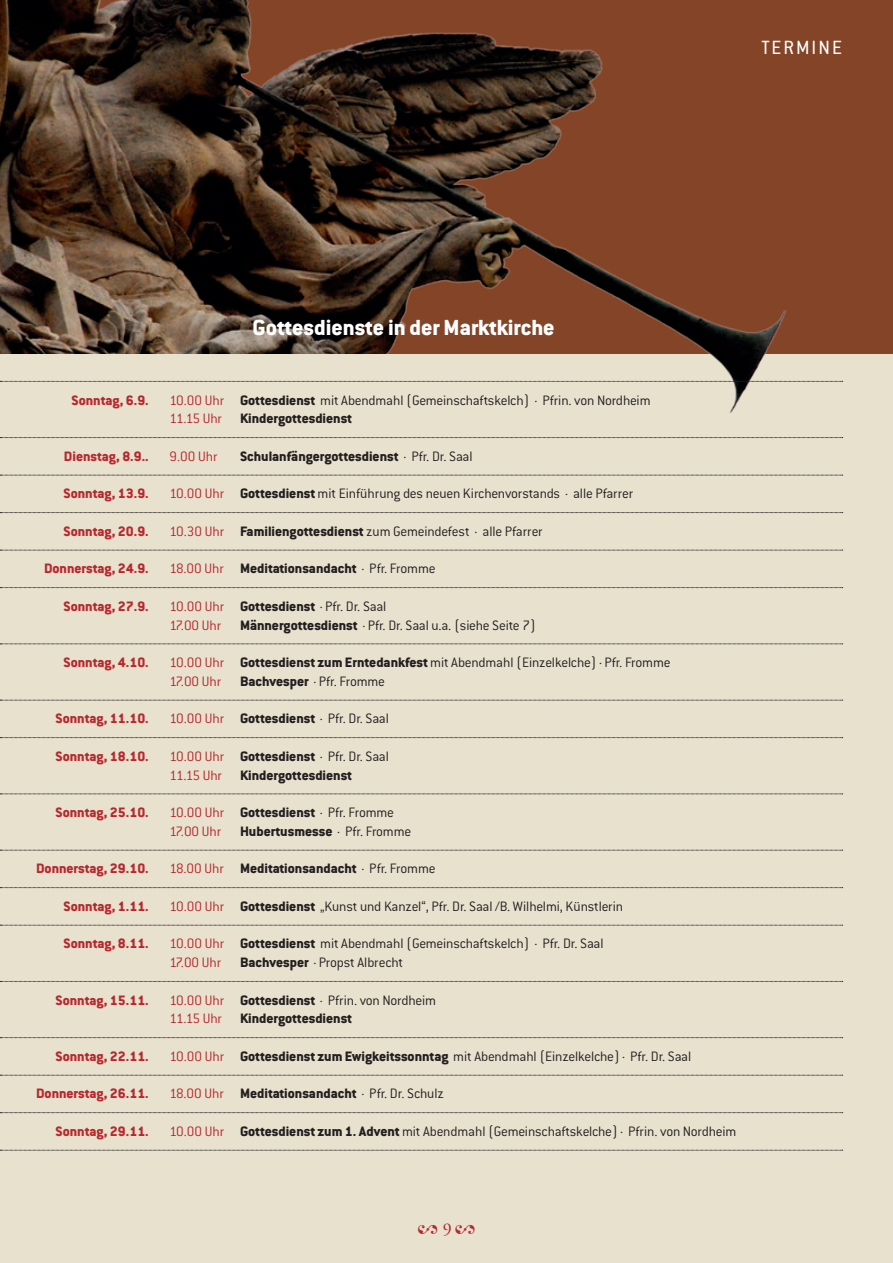
<style>
.page{position:relative;width:893px;height:1263px;background:#fff}
.page>*{position:absolute;margin:0;border:0;box-sizing:border-box;transform-origin:0 0}
.t1{font:800 24px "Conduit ITC Std";color:#fff}
.t2{font:21px "Conduit ITC Std";letter-spacing:.1em;color:#fff}
.t3{font:18px "Adobe Garamond Pro";color:#b7282e}
.t4{font:300 15px/18.8px "Conduit ITC Std";letter-spacing:-.01em;color:#231f20}
.t5{font:800 15px/18.8px "Conduit ITC Std";color:#231f20}
.t6{font:800 15px "Conduit ITC Std";color:#b7282e}
.t7{font:300 15px "Conduit ITC Std";color:#b7282e}
.s1{color:#b7282e}
.s2{font-weight:800}
.s3{font-weight:300}
.s4{font-weight:300;color:#b7282e}
</style>
<div class="page">
<div style="left:0;top:354px;width:893px;height:909px;background:#e8e1ce"></div>
<img style="left:0;top:0;width:893px;height:413px">
<div style="left:0;top:354px;width:602px;height:99px;background:#e8e1ce"></div>
<svg style="left:0;top:381px;width:843px;height:1px"></svg>
<svg style="left:0;top:437px;width:843px;height:1px"></svg>
<svg style="left:0;top:475px;width:843px;height:1px"></svg>
<svg style="left:0;top:512px;width:843px;height:1px"></svg>
<svg style="left:0;top:550px;width:843px;height:1px"></svg>
<svg style="left:0;top:587px;width:843px;height:1px"></svg>
<svg style="left:0;top:644px;width:843px;height:1px"></svg>
<svg style="left:0;top:700px;width:843px;height:1px"></svg>
<svg style="left:0;top:737px;width:843px;height:1px"></svg>
<svg style="left:0;top:794px;width:843px;height:1px"></svg>
<svg style="left:0;top:850px;width:843px;height:1px"></svg>
<svg style="left:0;top:887px;width:843px;height:1px"></svg>
<svg style="left:0;top:925px;width:843px;height:1px"></svg>
<svg style="left:0;top:981px;width:843px;height:1px"></svg>
<svg style="left:0;top:1037px;width:843px;height:1px"></svg>
<svg style="left:0;top:1075px;width:843px;height:1px"></svg>
<svg style="left:0;top:1112px;width:843px;height:1px"></svg>
<svg style="left:0;top:1150px;width:843px;height:1px"></svg>
<h2 class="t2" style="left:762px;top:35px;width:82px">TERMINE</h2>
<h1 class="t1" style="left:253px;top:313px;width:304px">Gottesdienste in der Marktkirche</h1>
<p class="t6" style="left:72px;top:391px;width:79px">Sonntag, 6.9.</p>
<p class="t4" style="left:170px;top:390px;width:483px"><span class="s1">10.00 Uhr</span> <span class="s2">Gottesdienst</span> mit Abendmahl (Gemeinschaftskelch) · Pfrin. von Nordheim<br><span class="s1">11.15 Uhr</span> <span class="s2">Kindergottesdienst</span></p>
<p class="t6" style="left:64px;top:447px;width:86px">Dienstag, 8.9..</p>
<p class="t7" style="left:170px;top:447px;width:50px">9.00 Uhr</p>
<p class="t5" style="left:240px;top:446px;width:234px">Schulanfängergottesdienst <span class="s3">· Pfr. Dr. Saal</span></p>
<p class="t6" style="left:64px;top:484px;width:87px">Sonntag, 13.9.</p>
<p class="t4" style="left:170px;top:484px;width:465px"><span class="s1">10.00 Uhr</span> <span class="s2">Gottesdienst</span> mit Einführung des neuen Kirchenvorstands · alle Pfarrer</p>
<p class="t6" style="left:64px;top:522px;width:87px">Sonntag, 20.9.</p>
<p class="t4" style="left:170px;top:521px;width:375px"><span class="s1">10.30 Uhr</span> <span class="s2">Familiengottesdienst</span> zum Gemeindefest · alle Pfarrer</p>
<p class="t6" style="left:44px;top:559px;width:106px">Donnerstag, 24.9.</p>
<p class="t5" style="left:170px;top:559px;width:268px"><span class="s4">18.00 Uhr</span> Meditationsandacht <span class="s3">· Pfr. Fromme</span></p>
<p class="t6" style="left:64px;top:597px;width:87px">Sonntag, 27.9.</p>
<p class="t4" style="left:170px;top:596px;width:368px"><span class="s1">10.00 Uhr</span> <span class="s2">Gottesdienst</span> ·Pfr. Dr. Saal<br><span class="s1">17.00 Uhr</span> <span class="s2">Männergottesdienst</span> ·Pfr. Dr. Saal u.a. (siehe Seite 7)</p>
<p class="t6" style="left:64px;top:653px;width:87px">Sonntag, 4.10.</p>
<p class="t4" style="left:170px;top:652px;width:503px"><span class="s1">10.00 Uhr</span> <span class="s2">Gottesdienst zum Erntedankfest</span> mit Abendmahl (Einzelkelche)·Pfr. Fromme<br><span class="s1">17.00 Uhr</span> <span class="s2">Bachvesper</span> ·Pfr. Fromme</p>
<p class="t6" style="left:56px;top:709px;width:95px">Sonntag, 11.10.</p>
<p class="t5" style="left:170px;top:709px;width:221px"><span class="s4">10.00 Uhr</span> Gottesdienst <span class="s3">· Pfr. Dr. Saal</span></p>
<p class="t6" style="left:56px;top:747px;width:95px">Sonntag, 18.10.</p>
<p class="t5" style="left:170px;top:746px;width:221px"><span class="s4">10.00 Uhr</span> Gottesdienst <span class="s3">· Pfr. Dr. Saal<br></span><span class="s4">11.15 Uhr</span> Kindergottesdienst</p>
<p class="t6" style="left:56px;top:803px;width:95px">Sonntag, 25.10.</p>
<p class="t5" style="left:170px;top:803px;width:243px"><span class="s4">10.00 Uhr</span> Gottesdienst <span class="s3">· Pfr. Fromme<br></span><span class="s4">17.00 Uhr</span> Hubertusmesse <span class="s3">· Pfr. Fromme</span></p>
<p class="t6" style="left:36px;top:859px;width:114px">Donnerstag, 29.10.</p>
<p class="t5" style="left:170px;top:859px;width:268px"><span class="s4">18.00 Uhr</span> Meditationsandacht <span class="s3">· Pfr. Fromme</span></p>
<p class="t6" style="left:64px;top:897px;width:87px">Sonntag, 1.11.</p>
<p class="t4" style="left:170px;top:896px;width:455px"><span class="s1">10.00 Uhr</span> <span class="s2">Gottesdienst</span> „Kunst und Kanzel“, Pfr. Dr. Saal /B. Wilhelmi, Künstlerin</p>
<p class="t6" style="left:64px;top:934px;width:87px">Sonntag, 8.11.</p>
<p class="t4" style="left:170px;top:934px;width:435px"><span class="s1">10.00 Uhr</span> <span class="s2">Gottesdienst</span> mit Abendmahl (Gemeinschaftskelch) · Pfr. Dr. Saal<br><span class="s1">17.00 Uhr</span> <span class="s2">Bachvesper</span> ·Propst Albrecht</p>
<p class="t6" style="left:56px;top:991px;width:95px">Sonntag, 15.11.</p>
<p class="t5" style="left:170px;top:990px;width:268px"><span class="s4">10.00 Uhr</span> Gottesdienst <span class="s3">· Pfrin. von Nordheim<br></span><span class="s4">11.15 Uhr</span> Kindergottesdienst</p>
<p class="t6" style="left:56px;top:1047px;width:95px">Sonntag, 22.11.</p>
<p class="t4" style="left:170px;top:1046px;width:523px"><span class="s1">10.00 Uhr</span> <span class="s2">Gottesdienst zum Ewigkeitssonntag</span> mit Abendmahl (Einzelkelche)· Pfr. Dr. Saal</p>
<p class="t6" style="left:36px;top:1084px;width:114px">Donnerstag, 26.11.</p>
<p class="t5" style="left:170px;top:1084px;width:276px"><span class="s4">18.00 Uhr</span> Meditationsandacht <span class="s3">· Pfr. Dr. Schulz</span></p>
<p class="t6" style="left:56px;top:1122px;width:95px">Sonntag, 29.11.</p>
<p class="t4" style="left:170px;top:1121px;width:568px"><span class="s1">10.00 Uhr</span> <span class="s2">Gottesdienst zum 1. Advent</span> mit Abendmahl (Gemeinschaftskelche)· Pfrin. von Nordheim</p>
<p class="t3" style="left:418px;top:1219px;width:59px">2 92</p>
</div>
